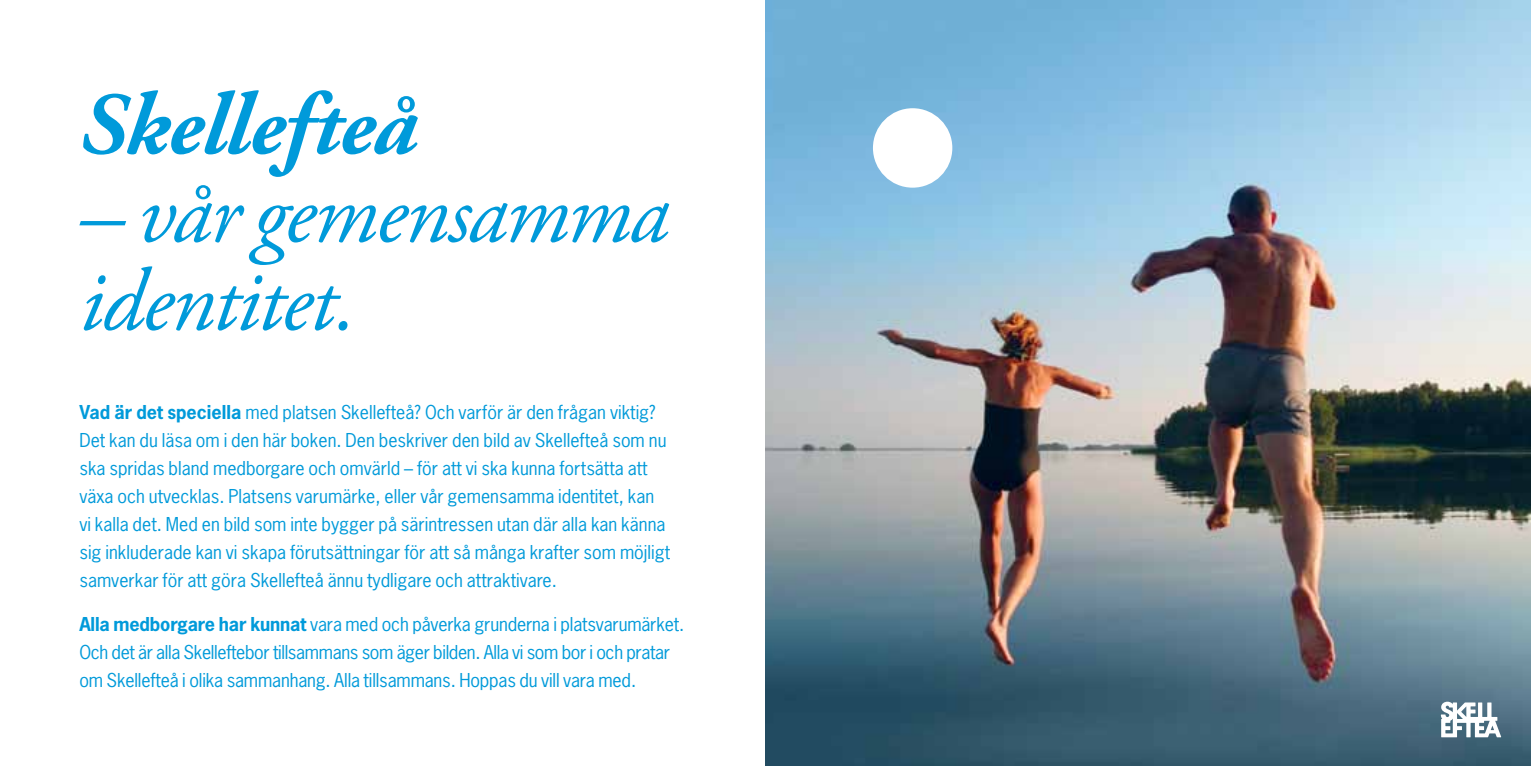
<style>
.page{position:relative;width:1531px;height:766px;background:#fff}
.page>*{position:absolute;margin:0;border:0;box-sizing:border-box;transform-origin:0 0}
.t1{font:italic 88px/88px "Adobe Garamond Pro";letter-spacing:-.02em;color:#009ada}
.t2{font:italic 700 88px "Adobe Garamond Pro";letter-spacing:-.01em;color:#009ada}
.t3{font:18px/28px "News Gothic";color:#009ada}
.s1{font-weight:700}
</style>
<div class="page">
<img style="left:765px;top:0;width:766px;height:765px">
<svg style="left:1441px;top:701px;width:60px;height:36px"></svg>
<div style="left:873px;top:108px;width:79px;height:80px;background:#fff;border-radius:50%"></div>
<h1 class="t2" style="left:79px;top:74px;width:339px">Skellefteå</h1>
<h1 class="t1" style="left:79px;top:172px;width:591px">– vår gemensamma identitet.</h1>
<p class="t3" style="left:79px;top:398px;width:592px"><span class="s1">Vad är det speciella</span> med platsen Skellefteå? Och varför är den frågan viktig?<br>Det kan du läsa om i den här boken. Den beskriver den bild av Skellefteå som nu ska spridas bland medborgare och omvärld – för att vi ska kunna fortsätta att växa och utvecklas. Platsens varumärke, eller vår gemensamma identitet, kan vi kalla det. Med en bild som inte bygger på särintressen utan där alla kan känna sig inkluderade kan vi skapa förutsättningar för att så många krafter som möjligt samverkar för att göra Skellefteå ännu tydligare och attraktivare.</p>
<p class="t3" style="left:79px;top:610px;width:606px"><span class="s1">Alla medborgare har kunnat</span> vara med och påverka grunderna i platsvarumärket.<br>Och det är alla Skelleftebor tillsammans som äger bilden. Alla vi som bor i och pratar om Skellefteå i olika sammanhang. Alla tillsammans. Hoppas du vill vara med.</p>
</div>
